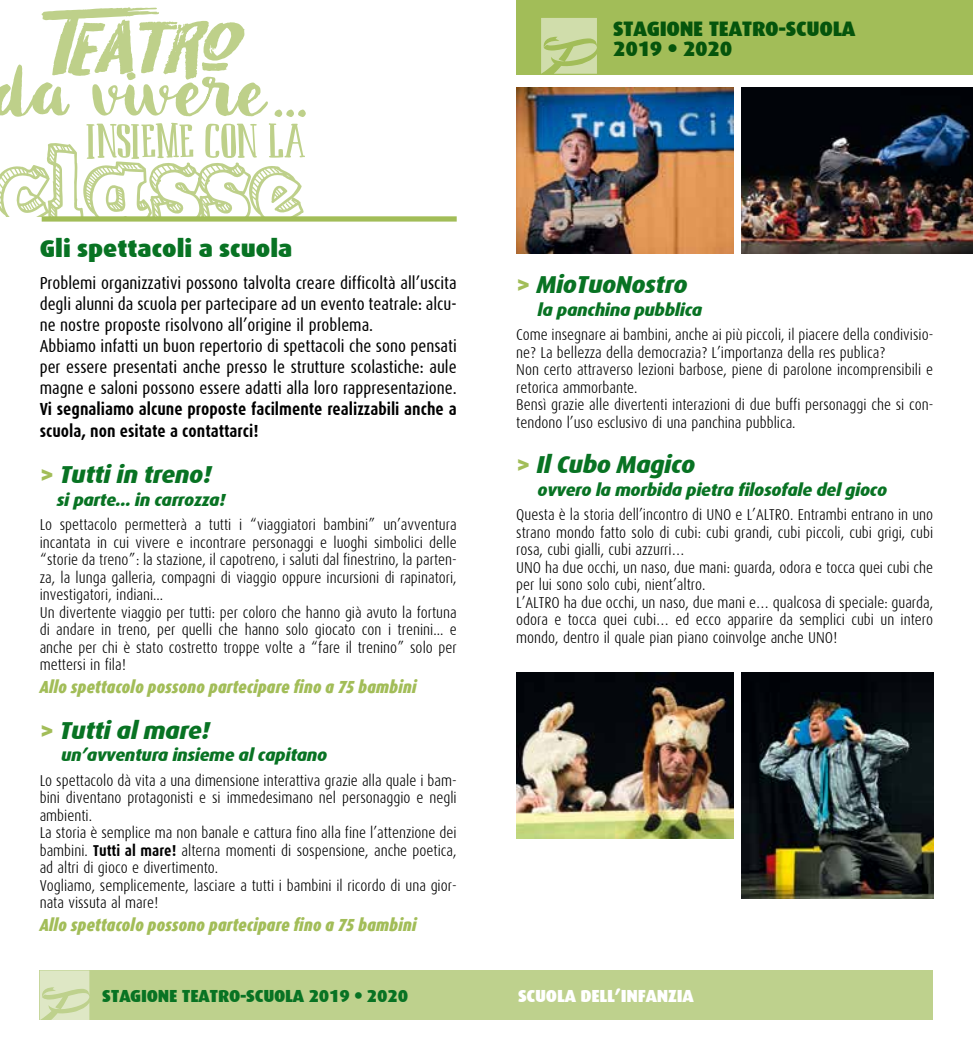
<style>
.page{position:relative;width:973px;height:1042px;background:#fff}
.page>*{position:absolute;margin:0;border:0;box-sizing:border-box;transform-origin:0 0}
.t1{font:italic 800 24.5px "Dax";letter-spacing:-.02em;color:#087323}
.t2{font:900 24.5px "Dax";color:#087323}
.t3{font:900 21px/19.2px "Dax";letter-spacing:-.015em;color:#087323}
.t4{font:17.5px/21px "Dax Condensed";color:#000}
.t5{font:italic 800 17.5px "Dax";letter-spacing:-.02em;color:#087323}
.t6{font:italic 900 17.5px "Dax Condensed";color:#a2bd58}
.t7{font:700 17.5px/22.8px "Dax Condensed";color:#000}
.t8{font:900 17.5px "Dax";letter-spacing:-.015em;color:#087323}
.t9{font:900 17.5px "Dax";letter-spacing:-.015em;color:#fff}
.t10{font:300 15.75px/17.5px "Dax Condensed";color:#000}
.s1{font-weight:900;font-style:normal;color:#a2bd58}
.s2{font-weight:700}
</style>
<div class="page">
<img style="left:516px;top:87px;width:217px;height:166px">
<img style="left:516px;top:673px;width:217px;height:165px">
<img style="left:741px;top:87px;width:231px;height:166px">
<img style="left:741px;top:673px;width:192px;height:225px">
<div style="left:42px;top:216px;width:414px;height:6px;background:#a2bd58"></div>
<svg style="left:0;top:123px;width:305px;height:93px"></svg>
<svg style="left:0;top:7px;width:306px;height:110px"></svg>
<div style="left:516px;top:0;width:456px;height:74px;background:#a2bd58"></div>
<svg style="left:541px;top:18px;width:56px;height:56px"></svg>
<div style="left:40px;top:970px;width:893px;height:50px;background:#bed18d"></div>
<svg style="left:40px;top:970px;width:49px;height:50px"></svg>
<h2 class="t3" style="left:613px;top:20px;width:244px">STAGIONE TEATRO-SCUOLA<br>2019 • 2020</h2>
<h1 class="t2" style="left:40px;top:235px;width:254px">Gli spettacoli a scuola</h1>
<p class="t4" style="left:40px;top:272px;width:418px">Problemi organizzativi possono talvolta creare difficoltà all’uscita degli alunni da scuola per partecipare ad un evento teatrale: alcu&shy;ne nostre proposte risolvono all’origine il problema.<br>Abbiamo infatti un buon repertorio di spettacoli che sono pensati per essere presentati anche presso le strutture scolastiche: aule magne e saloni possono essere adatti alla loro rappresentazione.</p>
<p class="t7" style="left:40px;top:397px;width:418px">Vi segnaliamo alcune proposte facilmente realizzabili anche a scuola, non esitate a contattarci!</p>
<h1 class="t1" style="left:40px;top:460px;width:174px"><span class="s1">&gt;</span> Tutti in treno!</h1>
<p class="t5" style="left:57px;top:490px;width:170px">si parte... in carrozza!</p>
<p class="t10" style="left:40px;top:516px;width:418px">Lo spettacolo permetterà a tutti i “viaggiatori bambini” un’avventura incantata in cui vivere e incontrare personaggi e luoghi simbolici delle “storie da treno”: la stazione, il capotreno, i saluti dal finestrino, la parten&shy;za, la lunga galleria, compagni di viaggio oppure incursioni di rapinatori, investigatori, indiani...<br>Un divertente viaggio per tutti: per coloro che hanno già avuto la fortuna di andare in treno, per quelli che hanno solo giocato con i trenini... e anche per chi è stato costretto troppe volte a “fare il trenino” solo per mettersi in fila!</p>
<p class="t6" style="left:40px;top:677px;width:378px">Allo spettacolo possono partecipare fino a 75 bambini</p>
<h1 class="t1" style="left:40px;top:716px;width:172px"><span class="s1">&gt;</span> Tutti al mare!</h1>
<p class="t5" style="left:61px;top:745px;width:268px">un’avventura insieme al capitano</p>
<p class="t10" style="left:40px;top:772px;width:418px">Lo spettacolo dà vita a una dimensione interattiva grazie alla quale i bam&shy;bini diventano protagonisti e si immedesimano nel personaggio e negli ambienti.<br>La storia è semplice ma non banale e cattura fino alla fine l’attenzione dei bambini. <span class="s2">Tutti al mare!</span> alterna momenti di sospensione, anche poetica, ad altri di gioco e divertimento.<br>Vogliamo, semplicemente, lasciare a tutti i bambini il ricordo di una gior&shy;nata vissuta al mare!</p>
<p class="t6" style="left:40px;top:915px;width:378px">Allo spettacolo possono partecipare fino a 75 bambini</p>
<h1 class="t1" style="left:516px;top:270px;width:173px"><span class="s1">&gt;</span> MioTuoNostro</h1>
<p class="t5" style="left:537px;top:300px;width:166px">la panchina pubblica</p>
<p class="t10" style="left:516px;top:326px;width:418px">Come insegnare ai bambini, anche ai più piccoli, il piacere della condivisio&shy;ne? La bellezza della democrazia? L’importanza della res publica?<br>Non certo attraverso lezioni barbose, piene di parolone incomprensibili e retorica ammorbante.<br>Bensì grazie alle divertenti interazioni di due buffi personaggi che si con&shy;tendono l’uso esclusivo di una panchina pubblica.</p>
<h1 class="t1" style="left:516px;top:451px;width:181px"><span class="s1">&gt;</span> Il Cubo Magico</h1>
<p class="t5" style="left:537px;top:480px;width:351px">ovvero la morbida pietra filosofale del gioco</p>
<p class="t10" style="left:516px;top:506px;width:418px">Questa è la storia dell’incontro di UNO e L’ALTRO. Entrambi entrano in uno strano mondo fatto solo di cubi: cubi grandi, cubi piccoli, cubi grigi, cubi rosa, cubi gialli, cubi azzurri…<br>UNO ha due occhi, un naso, due mani: guarda, odora e tocca quei cubi che per lui sono solo cubi, nient’altro.<br>L’ALTRO ha due occhi, un naso, due mani e… qualcosa di speciale: guarda, odora e tocca quei cubi… ed ecco apparire da semplici cubi un intero mondo, dentro il quale pian piano coinvolge anche UNO!</p>
<p class="t8" style="left:102px;top:986px;width:307px">STAGIONE TEATRO-SCUOLA 2019 • 2020</p>
<p class="t9" style="left:518px;top:985px;width:177px">SCUOLA DELL’INFANZIA</p>
</div>
